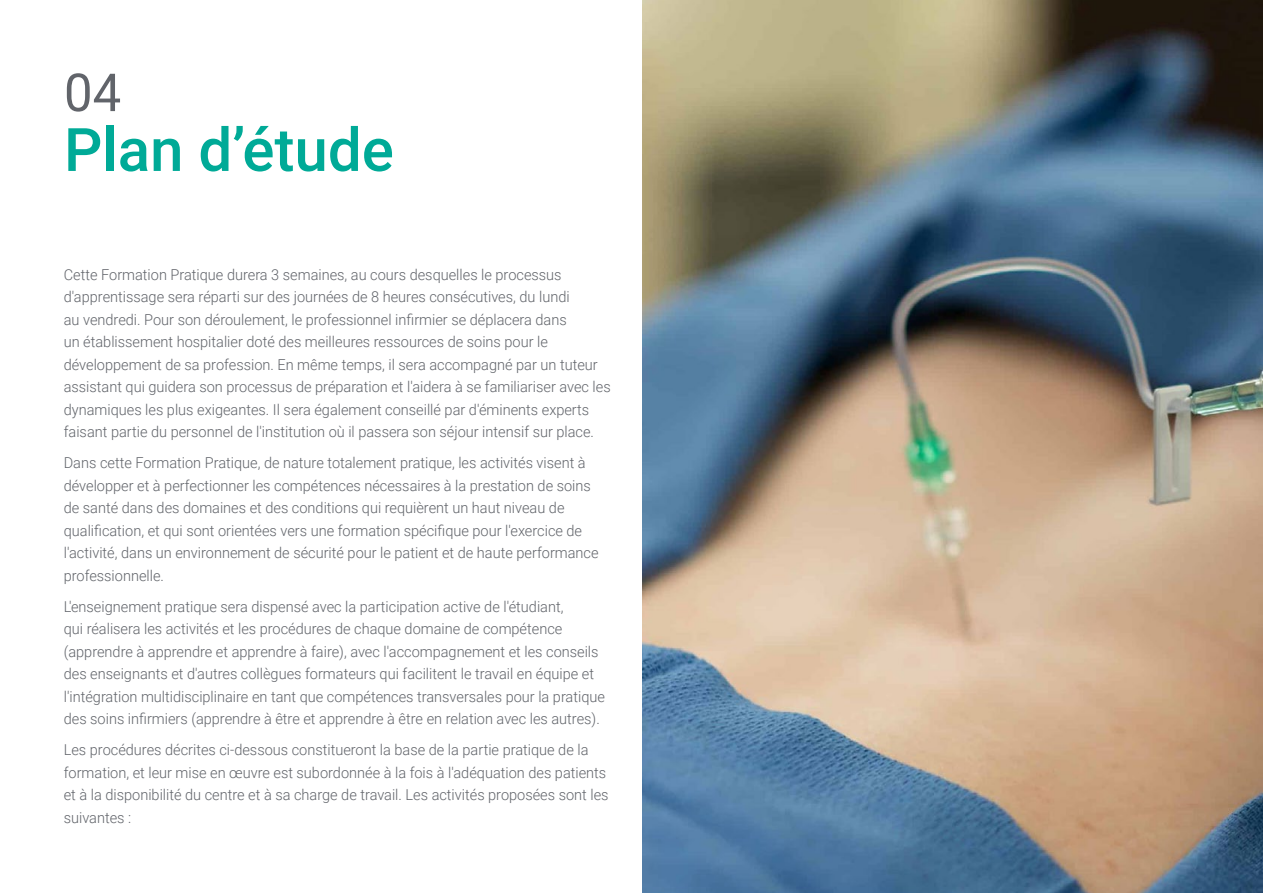
<style>
.page{position:relative;width:1263px;height:893px;background:#fff}
.page>*{position:absolute;margin:0;border:0;box-sizing:border-box;transform-origin:0 0}
.t1{font:500 60px "Roboto";color:#00aa97}
.t2{font:52.5px "Roboto";color:#61646a}
.t3{font:300 15px/22.5px "Roboto";color:#61646a}
</style>
<div class="page">
<img style="left:642px;top:0;width:621px;height:893px">
<h2 class="t2" style="left:64px;top:56px;width:59px">04</h2>
<h1 class="t1" style="left:64px;top:108px;width:331px">Plan d’étude</h1>
<p class="t3" style="left:64px;top:262px;width:548px">Cette Formation Pratique durera 3 semaines, au cours desquelles le processus d'apprentissage sera réparti sur des journées de 8 heures consécutives, du lundi<br>au vendredi. Pour son déroulement, le professionnel infirmier se déplacera dans<br>un établissement hospitalier doté des meilleures ressources de soins pour le développement de sa profession. En même temps, il sera accompagné par un tuteur assistant qui guidera son processus de préparation et l'aidera à se familiariser avec les dynamiques les plus exigeantes. Il sera également conseillé par d'éminents experts faisant partie du personnel de l'institution où il passera son séjour intensif sur place.</p>
<p class="t3" style="left:64px;top:451px;width:536px">Dans cette Formation Pratique, de nature totalement pratique, les activités visent à développer et à perfectionner les compétences nécessaires à la prestation de soins de santé dans des domaines et des conditions qui requièrent un haut niveau de qualification, et qui sont orientées vers une formation spécifique pour l'exercice de l'activité, dans un environnement de sécurité pour le patient et de haute performance professionnelle.</p>
<p class="t3" style="left:64px;top:594px;width:543px">L'enseignement pratique sera dispensé avec la participation active de l'étudiant,<br>qui réalisera les activités et les procédures de chaque domaine de compétence (apprendre à apprendre et apprendre à faire), avec l'accompagnement et les conseils des enseignants et d'autres collègues formateurs qui facilitent le travail en équipe et l'intégration multidisciplinaire en tant que compétences transversales pour la pratique des soins infirmiers (apprendre à être et apprendre à être en relation avec les autres).</p>
<p class="t3" style="left:64px;top:738px;width:546px">Les procédures décrites ci-dessous constitueront la base de la partie pratique de la formation, et leur mise en œuvre est subordonnée à la fois à l'adéquation des patients et à la disponibilité du centre et à sa charge de travail. Les activités proposées sont les suivantes :</p>
</div>
